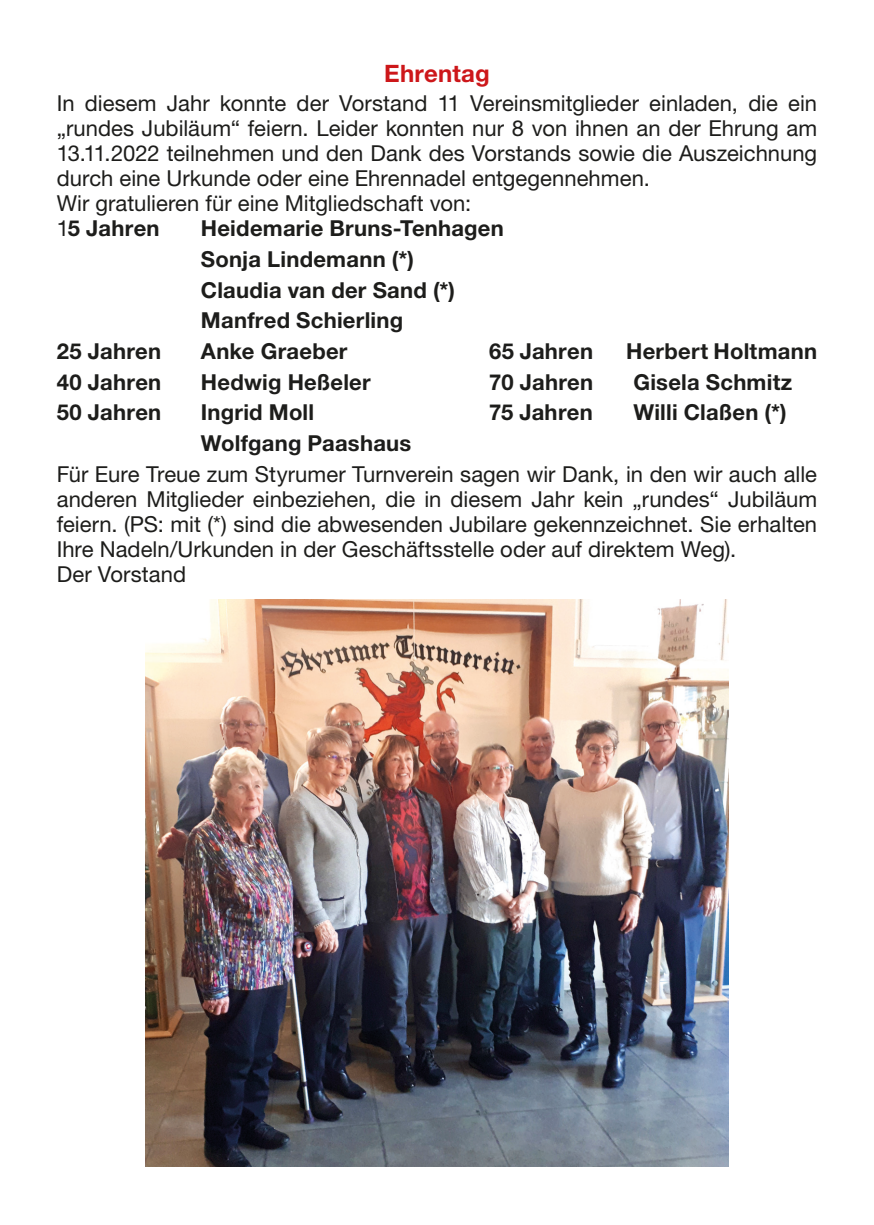
<style>
.page{position:relative;width:874px;height:1225px;background:#fff}
.page>*{position:absolute;margin:0;border:0;box-sizing:border-box;transform-origin:0 0}
.t1{font:700 24px "Helvetica Neue LT Std";letter-spacing:.01em;color:#cd171a}
.t2{font:22px/25px "Helvetica Neue LT Std";color:#1d1d1b}
.t3{font:700 22px/30.6px "Helvetica Neue LT Std";letter-spacing:.01em;color:#1d1d1b}
.s1{font-weight:700}
</style>
<div class="page">
<img style="left:146px;top:600px;width:581px;height:566px">
<p class="t1" style="left:384px;top:59px;width:107px">Ehrentag</p>
<p class="t2" style="left:57px;top:91px;width:761px">In diesem Jahr konnte der Vorstand 11 Vereinsmitglieder einladen, die ein „rundes Jubiläum“ feiern. Leider konnten nur 8 von ihnen an der Ehrung am 13.11.2022 teilnehmen und den Dank des Vorstands sowie die Auszeichnung durch eine Urkunde oder eine Ehrennadel entgegennehmen.<br>Wir gratulieren für eine Mitgliedschaft von:<br>1<span class="s1">5 Jahren</span></p>
<p class="t3" style="left:201px;top:212px;width:304px">Heidemarie Bruns-Tenhagen<br>Sonja Lindemann (*)<br>Claudia van der Sand (*)<br>Manfred Schierling</p>
<p class="t3" style="left:57px;top:335px;width:106px">25 Jahren</p>
<p class="t3" style="left:201px;top:335px;width:148px">Anke Graeber</p>
<p class="t3" style="left:489px;top:335px;width:105px">65 Jahren</p>
<p class="t3" style="left:625px;top:335px;width:192px">Herbert Holtmann</p>
<p class="t3" style="left:57px;top:366px;width:106px">40 Jahren</p>
<p class="t3" style="left:201px;top:366px;width:171px">Hedwig Heßeler</p>
<p class="t3" style="left:489px;top:366px;width:105px">70 Jahren</p>
<p class="t3" style="left:633px;top:366px;width:160px">Gisela Schmitz</p>
<p class="t3" style="left:57px;top:396px;width:106px">50 Jahren</p>
<p class="t3" style="left:201px;top:396px;width:115px">Ingrid Moll</p>
<p class="t3" style="left:489px;top:396px;width:105px">75 Jahren</p>
<p class="t3" style="left:633px;top:396px;width:155px">Willi Claßen (*)</p>
<p class="t3" style="left:201px;top:427px;width:212px">Wolfgang Paashaus</p>
<p class="t2" style="left:57px;top:461px;width:761px">Für Eure Treue zum Styrumer Turnverein sagen wir Dank, in den wir auch alle anderen Mitglieder einbeziehen, die in diesem Jahr kein „rundes“ Jubiläum feiern. (PS: mit (*) sind die abwesenden Jubilare gekennzeichnet. Sie erhalten Ihre Nadeln/Urkunden in der Geschäftsstelle oder auf direktem Weg).<br>Der Vorstand</p>
</div>
